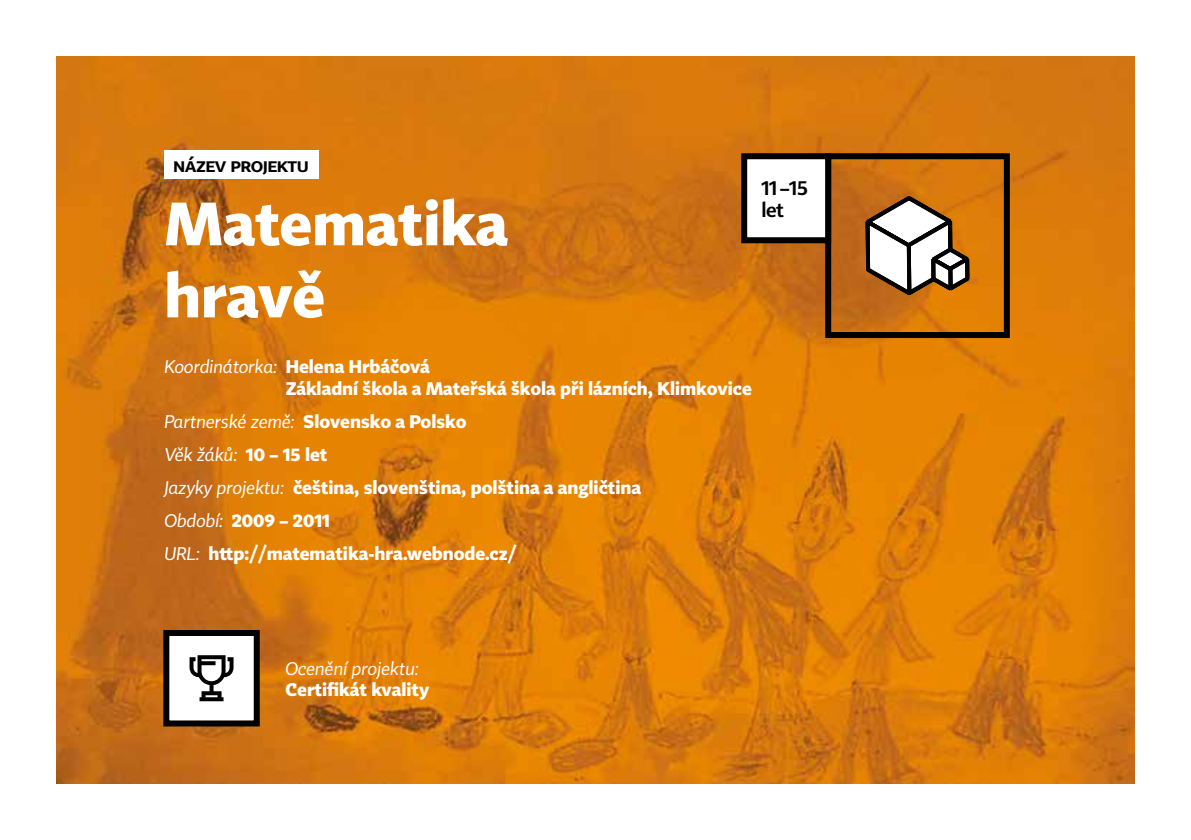
<style>
.page{position:relative;width:1191px;height:840px;background:#fff}
.page>*{position:absolute;margin:0;border:0;box-sizing:border-box;transform-origin:0 0}
.t1{font:700 60px/72px "Tabac Sans";color:#fff}
.t2{font:600 20px/22px "Tabac Sans";letter-spacing:-.025em;color:#000}
.t3{font:700 18px/33px "Tabac Sans";color:#fff}
.t4{font:italic 18px "Tabac Sans";color:#fff}
.s1{font-weight:400;font-style:italic}
</style>
<div class="page">
<img style="left:57px;top:57px;width:1077px;height:725px">
<div style="left:164px;top:150px;width:155px;height:29px;background:#fff"></div>
<div style="left:166px;top:632px;width:91px;height:91px;background:#fff"></div>
<div style="left:163px;top:629px;width:97px;height:97px;border:6px solid #000"></div>
<div style="left:825px;top:153px;width:184px;height:185px;border:6px solid #000"></div>
<svg style="left:859px;top:192px;width:116px;height:108px"></svg>
<svg style="left:189px;top:655px;width:44px;height:45px"></svg>
<div style="left:744px;top:156px;width:84px;height:84px;background:#fff"></div>
<div style="left:741px;top:153px;width:90px;height:90px;border:6px solid #000"></div>
<p class="t2" style="left:173px;top:154px;width:137px">název projektu</p>
<h1 class="t1" style="left:164px;top:188px;width:345px">Matematika hravě</h1>
<p class="t2" style="left:761px;top:177px;width:48px">11–15 let</p>
<p class="t3" style="left:286px;top:356px;width:467px;line-height:21.6px;text-indent:-121px"><span class="s1">Koordinátorka:</span> Helena Hrbáčová<br>Základní škola a Mateřská škola při lázních, Klimkovice</p>
<p class="t3" style="left:164px;top:405px;width:478px"><span class="s1">Partnerské země:</span> Slovensko a Polsko<br><span class="s1">Věk žáků:</span> 10 – 15 let<br><span class="s1">Jazyky projektu:</span> čeština, slovenština, polština a angličtina <span class="s1">Období:</span> 2009 – 2011<br><span class="s1">URL:</span> http://matematika-hra.webnode.cz/</p>
<p class="t4" style="left:285px;top:657px;width:135px">Ocenění projektu:</p>
<p class="t3" style="left:285px;top:673px;width:145px">Certifikát kvality</p>
</div>
